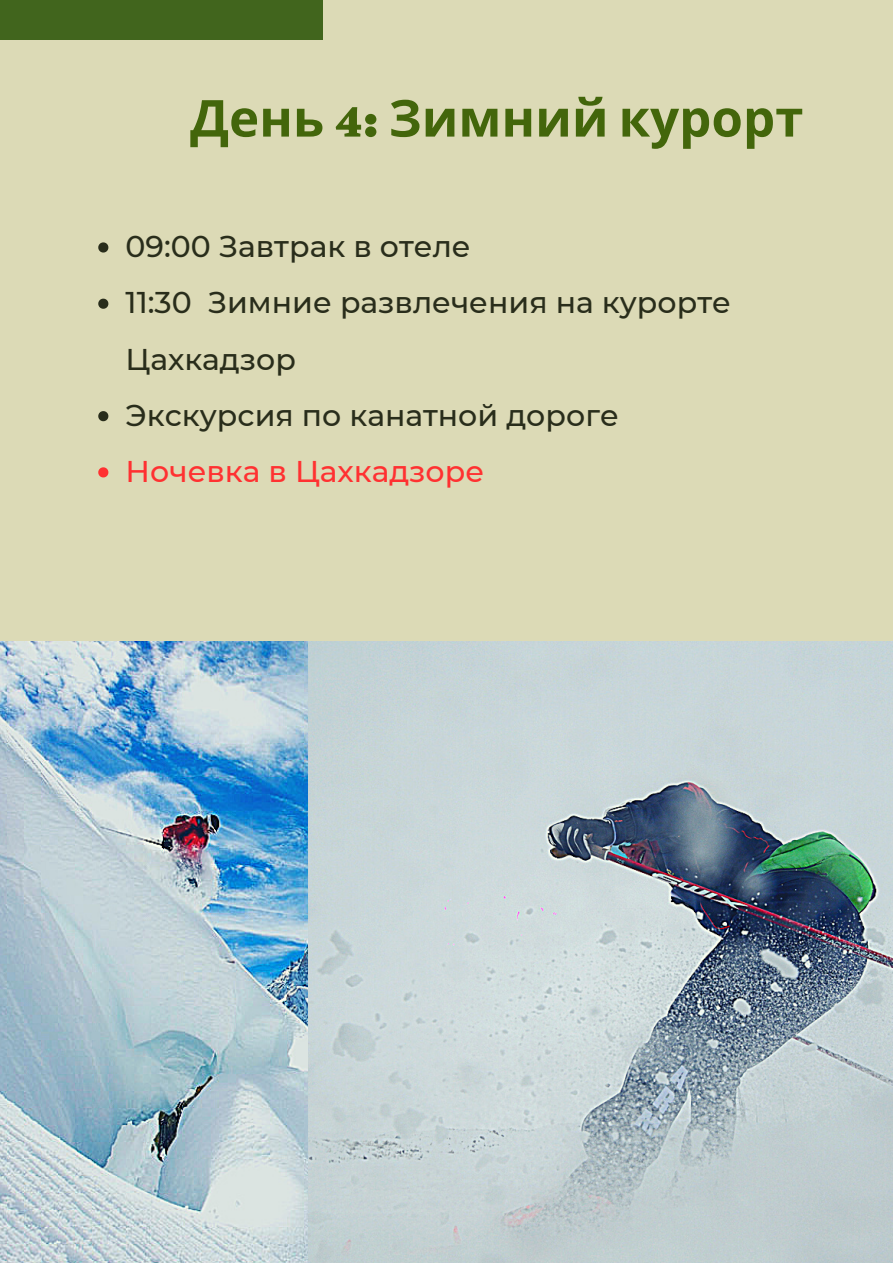
<style>
.page{position:relative;width:893px;height:1264px;background:#fff}
.page>*{position:absolute;margin:0;border:0;box-sizing:border-box;transform-origin:0 0}
.t1{font:700 51px "Noto Sans";color:#43660b}
.t2{font:500 30px/56.2px "Montserrat";color:#292d1b}
.t3{font:500 30px "Montserrat";color:#ff3131}
.s1{font-family:"Crimson Pro";font-weight:900}
</style>
<div class="page">
<div style="left:0;top:0;width:892px;height:1262px;background:#dcdab6"></div>
<div style="left:0;top:0;width:323px;height:40px;background:#41651d"></div>
<img style="left:0;top:641px;width:309px;height:621px">
<img style="left:309px;top:641px;width:583px;height:621px">
<svg style="left:98px;top:242px;width:10px;height:10px"></svg>
<svg style="left:98px;top:299px;width:10px;height:10px"></svg>
<svg style="left:98px;top:411px;width:10px;height:10px"></svg>
<svg style="left:98px;top:467px;width:10px;height:10px"></svg>
<p class="t1" style="left:190px;top:82px;width:614px">День <span class="s1">4:</span> Зимний курорт</p>
<p class="t2" style="left:126px;top:218px;width:346px">09:00 Завтрак в отеле</p>
<p class="t2" style="left:126px;top:274px;width:607px">11:30 Зимние развлечения на курорте<br>Цахкадзор</p>
<p class="t2" style="left:126px;top:387px;width:494px">Экскурсия по канатной дороге</p>
<p class="t3" style="left:126px;top:453px;width:360px">Ночевка в Цахкадзоре</p>
</div>
